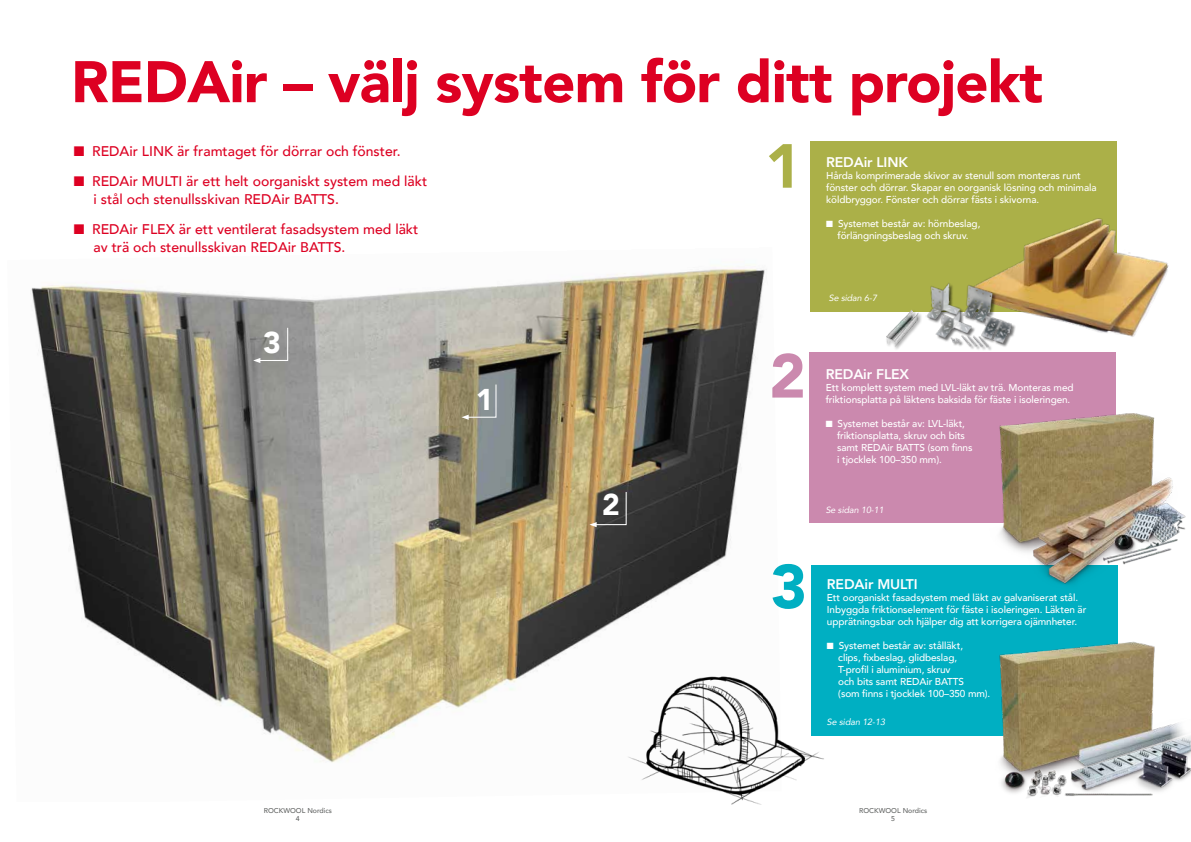
<style>
.page{position:relative;width:1191px;height:842px;background:#fff}
.page>*{position:absolute;margin:0;border:0;box-sizing:border-box;transform-origin:0 0}
.t1{font:900 61.5px "Avenir";color:#00afc2}
.t2{font:900 61.5px "Avenir";color:#cb89ae}
.t3{font:900 61.5px "Avenir";color:#abb048}
.t4{font:900 58px "Avenir";letter-spacing:-.01em;color:#d02}
.t5{font:900 30px "Avenir";color:#fff}
.t6{font:500 14px/18px "Avenir";color:#d02}
.t7{font:800 14px "Avenir";letter-spacing:-.01em;color:#fff}
.t8{font:500 10px/12px "Avenir";letter-spacing:-.01em;color:#fff}
.t9{font:italic 9px "Avenir";letter-spacing:-.01em;color:#fff}
.t10{font:500 7px/8.4px "Avenir";color:#626463;text-align:center}
</style>
<div class="page">
<div style="left:811px;top:565px;width:306px;height:170px;background:#00afc2"></div>
<div style="left:810px;top:142px;width:306px;height:170px;background:#abb048"></div>
<img style="left:961px;top:210px;width:208px;height:143px">
<div style="left:885px;top:309px;width:37px;height:42px;background:#000;opacity:.3"></div>
<img style="left:886px;top:310px;width:32px;height:37px">
<img style="left:926px;top:280px;width:91px;height:71px">
<div style="left:809px;top:353px;width:307px;height:170px;background:#cb89ae"></div>
<img style="left:958px;top:635px;width:233px;height:163px">
<svg style="left:1170px;top:704px;width:21px;height:42px"></svg>
<img style="left:999px;top:414px;width:187px;height:174px">
<img style="left:31px;top:269px;width:736px;height:494px">
<svg style="left:253px;top:327px;width:36px;height:36px"></svg>
<svg style="left:461px;top:383px;width:36px;height:37px"></svg>
<svg style="left:589px;top:491px;width:38px;height:36px"></svg>
<img style="left:592px;top:668px;width:240px;height:137px">
<h2 class="t4" style="left:71px;top:32px;width:973px">REDAir – välj system för ditt projekt</h2>
<h3 class="t6" style="left:74px;top:141px;width:328px">■ REDAir LINK är framtaget för dörrar och fönster.</h3>
<h3 class="t6" style="left:94px;top:171px;width:335px;text-indent:-20px">■ REDAir MULTI är ett helt oorganiskt system med läkt i stål och stenullsskivan REDAir BATTS.</h3>
<h3 class="t6" style="left:94px;top:219px;width:326px;text-indent:-20px">■ REDAir FLEX är ett ventilerat fasadsystem med läkt av trä och stenullsskivan REDAir BATTS.</h3>
<h3 class="t5" style="left:263px;top:317px;width:19px">3</h3>
<h3 class="t5" style="left:476px;top:374px;width:19px">1</h3>
<h3 class="t5" style="left:602px;top:479px;width:19px">2</h3>
<h1 class="t3" style="left:765px;top:114px;width:38px">1</h1>
<h1 class="t2" style="left:769px;top:323px;width:38px">2</h1>
<h1 class="t1" style="left:770px;top:534px;width:38px">3</h1>
<h3 class="t7" style="left:826px;top:152px;width:83px">REDAir LINK</h3>
<p class="t8" style="left:826px;top:169px;width:272px">Hårda komprimerade skivor av stenull som monteras runt fönster och dörrar. Skapar en oorganisk lösning och minimala köldbryggor. Fönster och dörrar fästs i skivorna.</p>
<p class="t8" style="left:826px;top:217px;width:156px;text-align:center">■ Systemet består av: hörnbeslag, förlängningsbeslag och skruv.</p>
<p class="t9" style="left:829px;top:292px;width:50px">Se sidan 6-7</p>
<h3 class="t7" style="left:825px;top:363px;width:85px">REDAir FLEX</h3>
<p class="t8" style="left:825px;top:381px;width:249px">Ett komplett system med LVL-läkt av trä. Monteras med friktionsplatta på läktens baksida för fäste i isoleringen.</p>
<p class="t8" style="left:837px;top:417px;width:137px;text-indent:-11px">■ Systemet består av: LVL-läkt, friktionsplatta, skruv och bits samt REDAir BATTS (som finns i tjocklek 100–350 mm).</p>
<p class="t9" style="left:825px;top:504px;width:60px">Se sidan 10-11</p>
<h3 class="t7" style="left:827px;top:573px;width:92px">REDAir MULTI</h3>
<p class="t8" style="left:827px;top:591px;width:261px">Ett oorganiskt fasadsystem med läkt av galvaniserat stål.<br>Inbyggda friktionselement för fäste i isoleringen. Läkten är upprätningsbar och hjälper dig att korrigera ojämnheter.</p>
<p class="t8" style="left:838px;top:639px;width:154px;text-indent:-11px">■ Systemet består av: stålläkt,<br>clips, fixbeslag, glidbeslag,<br>T-profil i aluminium, skruv<br>och bits samt REDAir BATTS<br>(som finns i tjocklek 100–350 mm).</p>
<p class="t9" style="left:827px;top:716px;width:60px">Se sidan 12-13</p>
<p class="t10" style="left:264px;top:806px;width:70px">ROCKWOOL Nordics<br>4</p>
<p class="t10" style="left:859px;top:806px;width:70px">ROCKWOOL Nordics<br>5</p>
</div>
